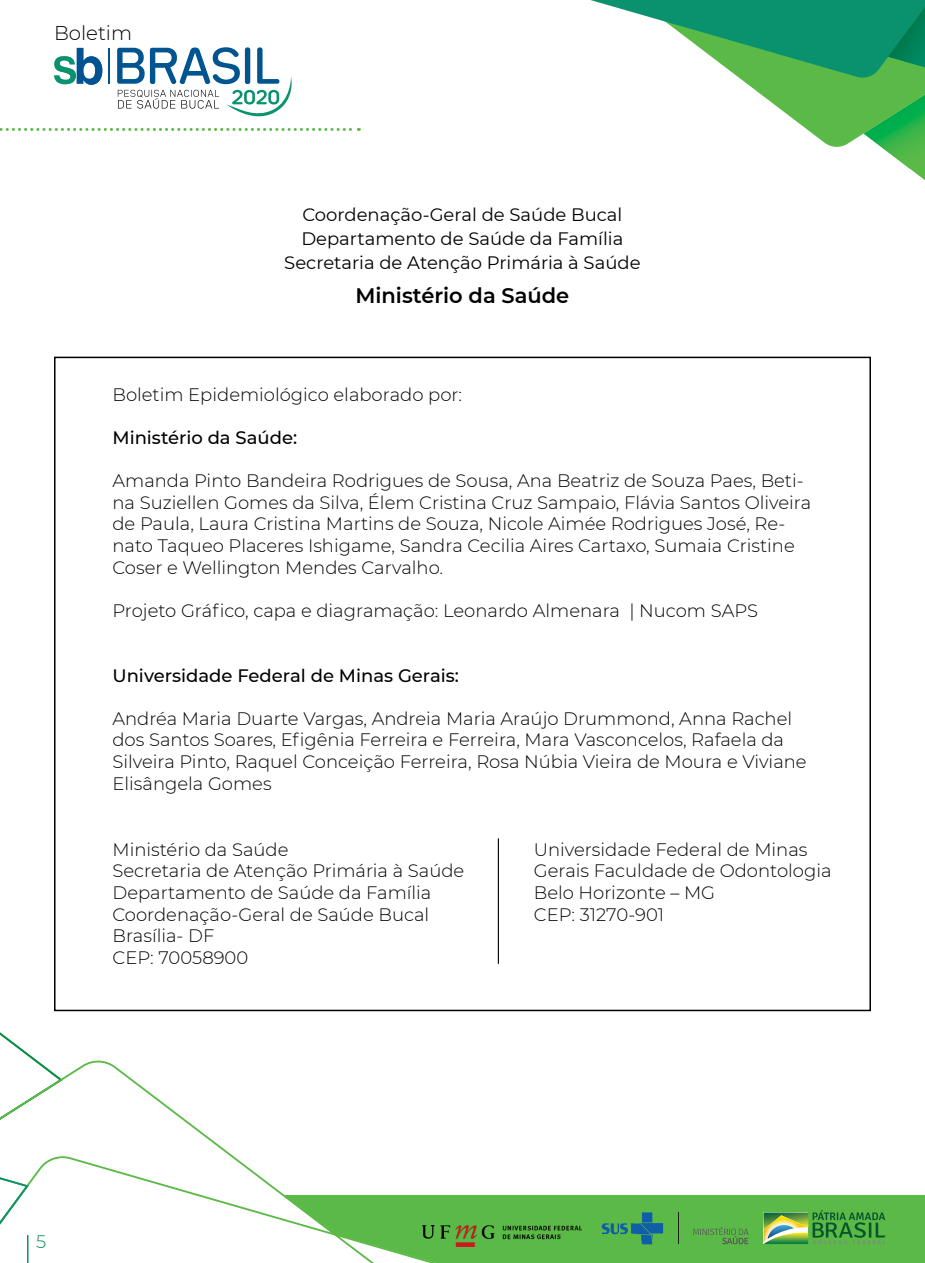
<style>
.page{position:relative;width:925px;height:1263px;background:#fff}
.page>*{position:absolute;margin:0;border:0;box-sizing:border-box;transform-origin:0 0}
.t1{font:600 21px "Montserrat";color:#000}
.t2{font:300 19.8px "Montserrat";color:#000}
.t3{font:300 18px/21.6px "Montserrat";color:#000}
.t4{font:18px/24px "Montserrat";color:#000;text-align:center}
.t5{font:500 18px "Montserrat";color:#000}
.t6{font:300 18px "Montserrat";color:#008c48}
</style>
<div class="page">
<svg style="left:590px;top:0;width:335px;height:180px"></svg>
<img style="left:888px;top:1px;width:37px;height:72px">
<svg style="left:0;top:47px;width:359px;height:84px"></svg>
<div style="left:230px;top:1195px;width:695px;height:68px;background:#5bba47"></div>
<svg style="left:602px;top:1212px;width:61px;height:32px"></svg>
<svg style="left:693px;top:1227px;width:55px;height:17px"></svg>
<svg style="left:763px;top:1210px;width:122px;height:34px"></svg>
<hr style="left:678px;top:1212px;width:1px;height:32px;background:#1d1e1d">
<img style="left:455px;top:1225px;width:127px;height:21px">
<hr style="left:498px;top:838px;width:1px;height:126px;background:#000">
<svg style="left:54px;top:1007px;width:401px;height:232px"></svg>
<svg style="left:0;top:1032px;width:63px;height:28px"></svg>
<svg style="left:0;top:1060px;width:377px;height:96px"></svg>
<svg style="left:0;top:1156px;width:445px;height:107px"></svg>
<svg style="left:0;top:1177px;width:29px;height:47px"></svg>
<svg style="left:27px;top:1235px;width:1px;height:28px"></svg>
<p class="t2" style="left:54px;top:20px;width:80px">Boletim</p>
<p class="t4" style="left:284px;top:202px;width:358px">Coordenação-Geral de Saúde Bucal<br>Departamento de Saúde da Família<br>Secretaria de Atenção Primária à Saúde</p>
<p class="t1" style="left:355px;top:280px;width:215px">Ministério da Saúde</p>
<p class="t3" style="left:112px;top:383px;width:351px">Boletim Epidemiológico elaborado por:</p>
<p class="t5" style="left:112px;top:425px;width:186px">Ministério da Saúde:</p>
<p class="t3" style="left:112px;top:469px;width:700px">Amanda Pinto Bandeira Rodrigues de Sousa, Ana Beatriz de Souza Paes, Beti&shy;na Suziellen Gomes da Silva, Élem Cristina Cruz Sampaio, Flávia Santos Oliveira de Paula, Laura Cristina Martins de Souza, Nicole Aimée Rodrigues José, Re&shy;nato Taqueo Placeres Ishigame, Sandra Cecilia Aires Cartaxo, Sumaia Cristine Coser e Wellington Mendes Carvalho.</p>
<p class="t3" style="left:112px;top:599px;width:647px">Projeto Gráfico, capa e diagramação: Leonardo Almenara | Nucom SAPS</p>
<p class="t5" style="left:112px;top:663px;width:348px">Universidade Federal de Minas Gerais:</p>
<p class="t3" style="left:112px;top:707px;width:696px">Andréa Maria Duarte Vargas, Andreia Maria Araújo Drummond, Anna Rachel dos Santos Soares, Efigênia Ferreira e Ferreira, Mara Vasconcelos, Rafaela da Silveira Pinto, Raquel Conceição Ferreira, Rosa Núbia Vieira de Moura e Viviane Elisângela Gomes</p>
<p class="t3" style="left:112px;top:838px;width:353px">Ministério da Saúde<br>Secretaria de Atenção Primária à Saúde<br>Departamento de Saúde da Família<br>Coordenação-Geral de Saúde Bucal<br>Brasília- DF<br>CEP: 70058900</p>
<p class="t3" style="left:534px;top:838px;width:299px">Universidade Federal de Minas<br>Gerais Faculdade de Odontologia<br>Belo Horizonte – MG<br>CEP: 31270-901</p>
<p class="t6" style="left:36px;top:1229px;width:12px">5</p>
</div>
